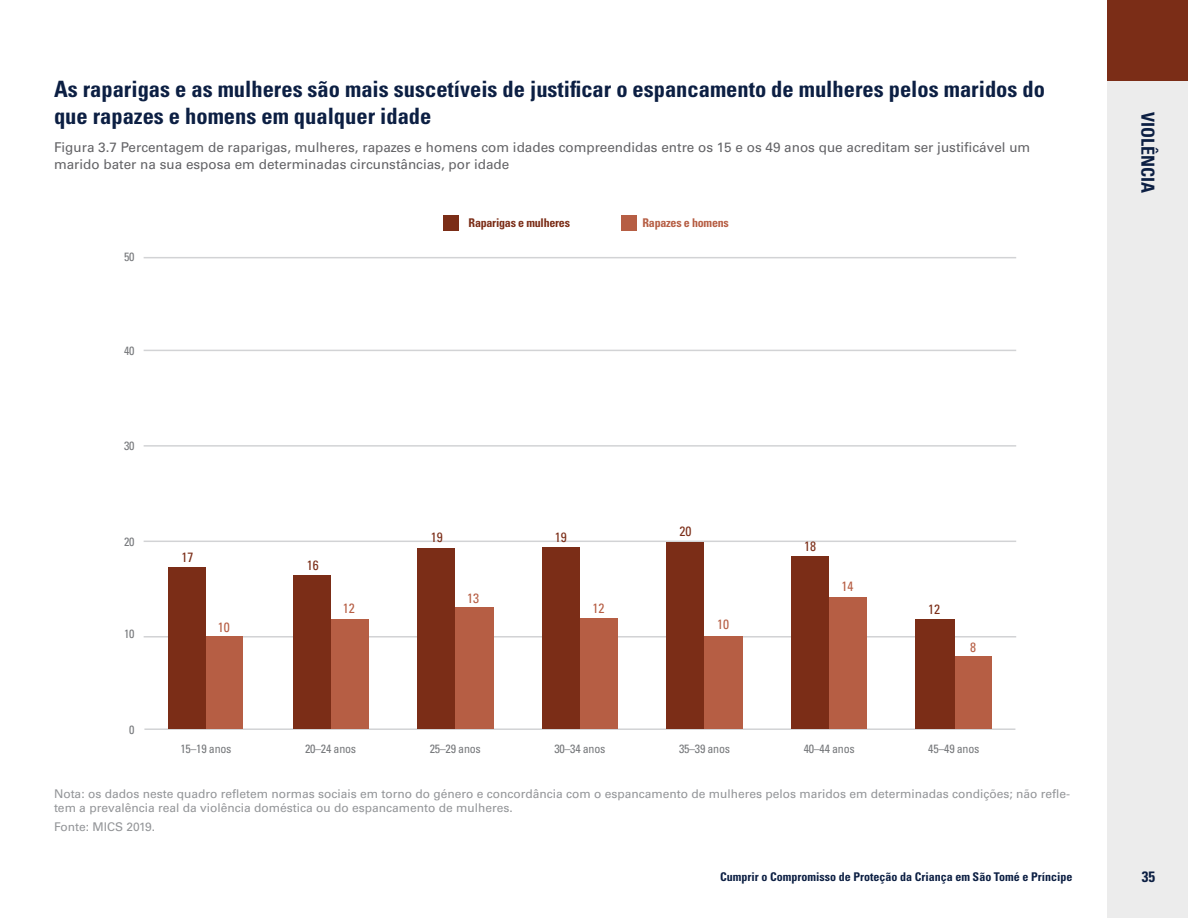
<style>
.page{position:relative;width:1188px;height:918px;background:#fff}
.page>*{position:absolute;margin:0;border:0;box-sizing:border-box;transform-origin:0 0}
.t1{font:700 condensed 22.5px/27px "Univers LT Std";color:#0c1f43}
.Main_Text{font:700 condensed 18px "Univers LT Std";color:#0c1f43}
.t2{font:700 condensed 15px "Univers LT Std";color:#0c1f43}
.HEADER_FOR_TABLES{font:13.5px/16.5px "Univers LT Std";color:#636366}
.H2_Header_White{font:condensed 13.5px "Univers LT Std";color:#7b2d17}
.H2_Header_White-2{font:condensed 13.5px "Univers LT Std";color:#b65e44}
.t3{font:12px/14.4px "Univers LT Std";color:#939598}
.t4{font:condensed 12px "Univers LT Std";letter-spacing:-.02em;color:#76787b}
.t5{font:700 condensed 12px "Univers LT Std";color:#0c1f43}
.t6{font:700 condensed 12px "Univers LT Std";letter-spacing:-.02em;color:#7b2d17}
.t7{font:700 condensed 12px "Univers LT Std";letter-spacing:-.02em;color:#b65e44}
</style>
<div class="page">
<div style="left:1107px;top:61px;width:81px;height:857px;background:#ececec"></div>
<div style="left:1107px;top:0;width:81px;height:81px;background:#7b2d17"></div>
<hr style="left:144px;top:636px;width:872px;height:2px;background:#d2d3d5">
<hr style="left:144px;top:541px;width:872px;height:1px;background:#d2d3d5">
<hr style="left:144px;top:445px;width:872px;height:2px;background:#d2d3d5">
<hr style="left:144px;top:350px;width:872px;height:1px;background:#d2d3d5">
<hr style="left:144px;top:257px;width:872px;height:1px;background:#d2d3d5">
<hr style="left:144px;top:728px;width:871px;height:2px;background:#d2d3d5">
<div style="left:205px;top:636px;width:38px;height:93px;background:#b65e44"></div>
<div style="left:331px;top:619px;width:37px;height:110px;background:#b65e44"></div>
<div style="left:454px;top:608px;width:40px;height:121px;background:#b65e44"></div>
<div style="left:580px;top:618px;width:37px;height:111px;background:#b65e44"></div>
<div style="left:703px;top:636px;width:40px;height:93px;background:#b65e44"></div>
<div style="left:829px;top:597px;width:37px;height:132px;background:#b65e44"></div>
<div style="left:955px;top:657px;width:37px;height:72px;background:#b65e44"></div>
<div style="left:168px;top:567px;width:37px;height:162px;background:#7b2d17"></div>
<div style="left:293px;top:575px;width:38px;height:154px;background:#7b2d17"></div>
<div style="left:417px;top:548px;width:37px;height:181px;background:#7b2d17"></div>
<div style="left:542px;top:548px;width:38px;height:181px;background:#7b2d17"></div>
<div style="left:666px;top:542px;width:37px;height:187px;background:#7b2d17"></div>
<div style="left:791px;top:556px;width:38px;height:173px;background:#7b2d17"></div>
<div style="left:915px;top:619px;width:40px;height:110px;background:#7b2d17"></div>
<div style="left:444px;top:215px;width:15px;height:16px;background:#7b2d17"></div>
<div style="left:621px;top:215px;width:16px;height:16px;background:#b65e44"></div>
<p class="t1" style="left:54px;top:76px;width:993px">As raparigas e as mulheres são mais suscetíveis de justificar o espancamento de mulheres pelos maridos do que rapazes e homens em qualquer idade</p>
<p class="HEADER_FOR_TABLES" style="left:54px;top:139px;width:978px">Figura 3.7 Percentagem de raparigas, mulheres, rapazes e homens com idades compreendidas entre os 15 e os 49 anos que acreditam ser justificável um marido bater na sua esposa em determinadas circunstâncias, por idade</p>
<p class="t4" style="left:124px;top:249px;width:12px">50</p>
<p class="t4" style="left:124px;top:344px;width:12px">40</p>
<p class="t4" style="left:124px;top:438px;width:12px">30</p>
<p class="t4" style="left:124px;top:534px;width:12px">20</p>
<p class="t4" style="left:124px;top:626px;width:12px">10</p>
<p class="t4" style="left:129px;top:722px;width:7px">0</p>
<p class="t6" style="left:469px;top:215px;width:103px">Raparigas e mulheres</p>
<p class="t7" style="left:642px;top:215px;width:88px">Rapazes e homens</p>
<p class="H2_Header_White" style="left:181px;top:548px;width:13px">17</p>
<p class="H2_Header_White-2" style="left:218px;top:618px;width:13px">10</p>
<p class="H2_Header_White" style="left:307px;top:557px;width:13px">16</p>
<p class="H2_Header_White-2" style="left:343px;top:600px;width:13px">12</p>
<p class="H2_Header_White" style="left:431px;top:529px;width:13px">19</p>
<p class="H2_Header_White" style="left:555px;top:529px;width:13px">19</p>
<p class="H2_Header_White-2" style="left:467px;top:590px;width:13px">13</p>
<p class="H2_Header_White-2" style="left:593px;top:599px;width:13px">12</p>
<p class="H2_Header_White" style="left:679px;top:523px;width:13px">20</p>
<p class="H2_Header_White-2" style="left:717px;top:616px;width:13px">10</p>
<p class="H2_Header_White" style="left:804px;top:538px;width:13px">18</p>
<p class="H2_Header_White-2" style="left:842px;top:577px;width:13px">14</p>
<p class="H2_Header_White" style="left:928px;top:600px;width:13px">12</p>
<p class="H2_Header_White-2" style="left:970px;top:638px;width:7px">8</p>
<p class="t4" style="left:180px;top:741px;width:53px">15–19 anos</p>
<p class="t4" style="left:305px;top:741px;width:53px">20–24 anos</p>
<p class="t4" style="left:430px;top:741px;width:53px">25–29 anos</p>
<p class="t4" style="left:554px;top:741px;width:53px">30–34 anos</p>
<p class="t4" style="left:679px;top:741px;width:53px">35–39 anos</p>
<p class="t4" style="left:804px;top:741px;width:53px">40–44 anos</p>
<p class="t4" style="left:928px;top:741px;width:53px">45–49 anos</p>
<p class="t3" style="left:54px;top:786px;width:1018px">Nota: os dados neste quadro refletem normas sociais em torno do género e concordância com o espancamento de mulheres pelos maridos em determinadas condições; não refle&shy;tem a prevalência real da violência doméstica ou do espancamento de mulheres.</p>
<p class="t3" style="left:54px;top:819px;width:103px">Fonte: MICS 2019.</p>
<p class="Main_Text" style="left:1159px;top:112px;width:83px;rotate:90deg">VIOLÊNCIA</p>
<p class="t5" style="left:720px;top:870px;width:354px">Cumprir o Compromisso de Proteção da Criança em São Tomé e Príncipe</p>
<p class="t2" style="left:1142px;top:868px;width:15px">35</p>
</div>
